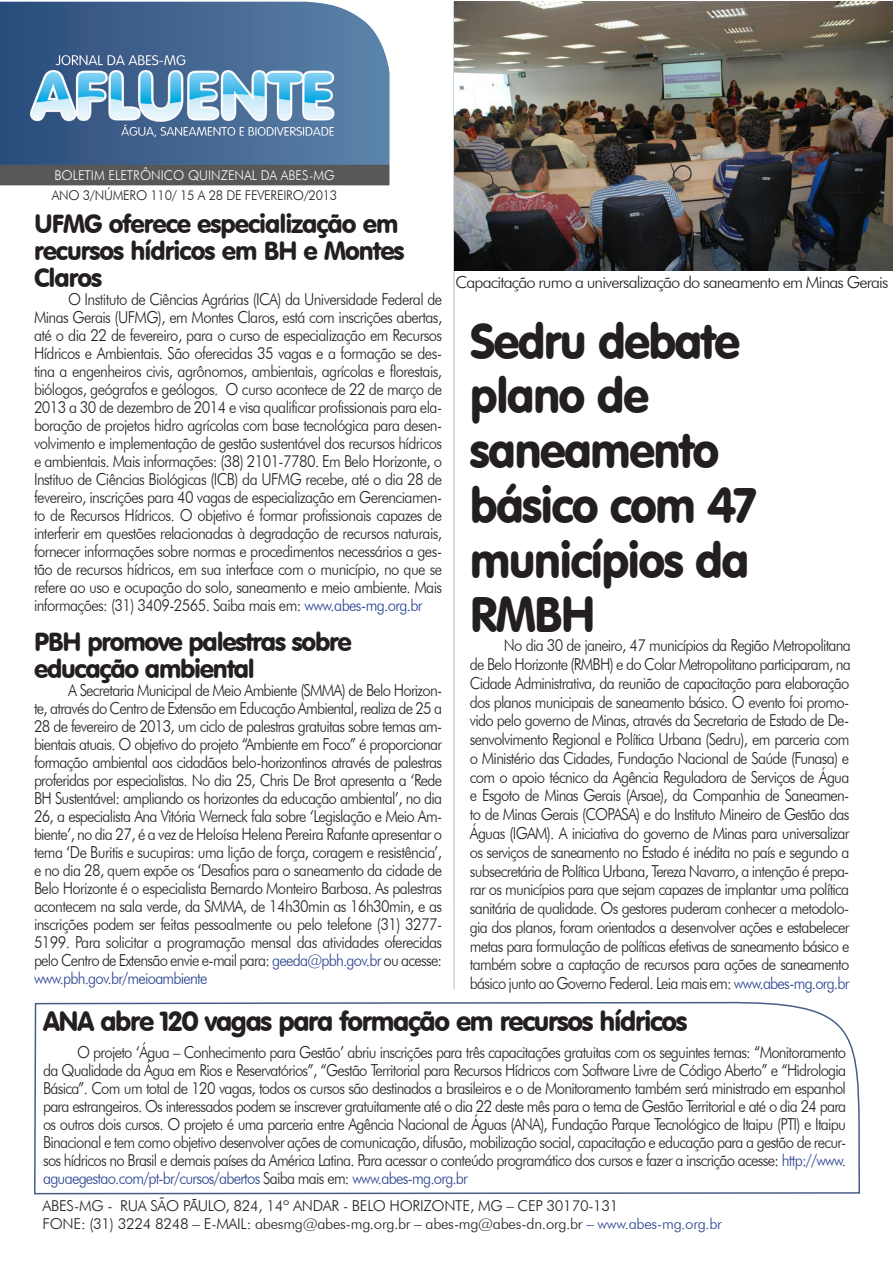
<style>
.page{position:relative;width:893px;height:1263px;background:#fff}
.page>*{position:absolute;margin:0;border:0;box-sizing:border-box;transform-origin:0 0}
.t1{font:48.75px/54.8px "VAG Rounded BT";letter-spacing:-.04em;color:#231f20;scale:.96 1}
.t2{font:27px "VAG Rounded BT";letter-spacing:-.05em;color:#231f20}
.t3{font:25.5px/27px "VAG Rounded BT";letter-spacing:-.04em;color:#231f20}
.t4{font:300 16.5px/18px "Futura BT";letter-spacing:-.05em;color:#231f20;text-align:justify;scale:.9 1}
.t5{font:300 16.5px "Futura BT";letter-spacing:-.05em;color:#231f20}
.t6{font:300 15px "Futura BT";letter-spacing:-.02em;color:#231f20}
.t7{font:300 13.5px "Futura BT";letter-spacing:-.02em;color:#231f20;scale:.95 1}
.t8{font:300 13.5px "Futura BT";color:#fff;scale:.95 1}
.s1{color:#253f8e}
</style>
<div class="page">
<img style="left:0;top:2px;width:389px;height:183px">
<hr style="left:453px;top:2px;width:2px;height:988px;background:#cacfe0">
<img style="left:455px;top:2px;width:438px;height:269px">
<svg style="left:34px;top:1001px;width:826px;height:194px"></svg>
<p class="t8" style="left:54px;top:166px;width:296px">BOLETIM ELETRÔNICO QUINZENAL DA ABES-MG</p>
<p class="t7" style="left:52px;top:187px;width:302px">ANO 3/NÚMERO 110/ 15 A 28 DE FEVEREIRO/2013</p>
<p class="t3" style="left:34px;top:210px;width:372px">UFMG oferece especialização em recursos hídricos em BH e Montes<br>Claros</p>
<p class="t4" style="left:34px;top:290px;width:455px;text-indent:34px">O Instituto de Ciências Agrárias (ICA) da Universidade Federal de Minas Gerais (UFMG), em Montes Claros, está com inscrições abertas, até o dia 22 de fevereiro, para o curso de especialização em Recursos Hídricos e Ambientais. São oferecidas 35 vagas e a formação se des&shy;tina a engenheiros civis, agrônomos, ambientais, agrícolas e florestais, biólogos, geógrafos e geólogos. O curso acontece de 22 de março de 2013 a 30 de dezembro de 2014 e visa qualificar profissionais para ela&shy;boração de projetos hidro agrícolas com base tecnológica para desen&shy;volvimento e implementação de gestão sustentável dos recursos hídricos e ambientais. Mais informações: (38) 2101-7780. Em Belo Horizonte, o Instituo de Ciências Biológicas (ICB) da UFMG recebe, até o dia 28 de fevereiro, inscrições para 40 vagas de especialização em Gerenciamen&shy;to de Recursos Hídricos. O objetivo é formar profissionais capazes de interferir em questões relacionadas à degradação de recursos naturais, fornecer informações sobre normas e procedimentos necessários a ges&shy;tão de recursos hídricos, em sua interface com o município, no que se refere ao uso e ocupação do solo, saneamento e meio ambiente. Mais informações: (31) 3409-2565. Saiba mais em: <span class="s1">www.abes-mg.org.br</span></p>
<p class="t3" style="left:34px;top:628px;width:319px">PBH promove palestras sobre educação ambiental</p>
<p class="t4" style="left:34px;top:681px;width:455px;text-indent:34px">A Secretaria Municipal de Meio Ambiente (SMMA) de Belo Horizon&shy;te, através do Centro de Extensão em Educação Ambiental, realiza de 25 a 28 de fevereiro de 2013, um ciclo de palestras gratuitas sobre temas am&shy;bientais atuais. O objetivo do projeto “Ambiente em Foco” é proporcionar formação ambiental aos cidadãos belo-horizontinos através de palestras proferidas por especialistas. No dia 25, Chris De Brot apresenta a ‘Rede BH Sustentável: ampliando os horizontes da educação ambiental’, no dia 26, a especialista Ana Vitória Werneck fala sobre ‘Legislação e Meio Am&shy;biente’, no dia 27, é a vez de Heloísa Helena Pereira Rafante apresentar o tema ‘De Buritis e sucupiras: uma lição de força, coragem e resistência’, e no dia 28, quem expõe os ‘Desafios para o saneamento da cidade de Belo Horizonte é o especialista Bernardo Monteiro Barbosa. As palestras acontecem na sala verde, da SMMA, de 14h30min as 16h30min, e as inscrições podem ser feitas pessoalmente ou pelo telefone (31) 3277- 5199. Para solicitar a programação mensal das atividades oferecidas pelo Centro de Extensão envie e-mail para: <span class="s1">geeda@pbh.gov.br</span> ou acesse: <span class="s1">www.pbh.gov.br/meioambiente</span></p>
<p class="t2" style="left:43px;top:1004px;width:646px">ANA abre 120 vagas para formação em recursos hídricos</p>
<p class="t4" style="left:43px;top:1042px;width:894px;text-indent:34px">O projeto ‘Água – Conhecimento para Gestão’ abriu inscrições para três capacitações gratuitas com os seguintes temas: “Monitoramento da Qualidade da Água em Rios e Reservatórios”, “Gestão Territorial para Recursos Hídricos com Software Livre de Código Aberto” e “Hidrologia Básica”. Com um total de 120 vagas, todos os cursos são destinados a brasileiros e o de Monitoramento também será ministrado em espanhol para estrangeiros. Os interessados podem se inscrever gratuitamente até o dia 22 deste mês para o tema de Gestão Territorial e até o dia 24 para os outros dois cursos. O projeto é uma parceria entre Agência Nacional de Águas (ANA), Fundação Parque Tecnológico de Itaipu (PTI) e Itaipu Binacional e tem como objetivo desenvolver ações de comunicação, difusão, mobilização social, capacitação e educação para a gestão de recur&shy;sos hídricos no Brasil e demais países da América Latina. Para acessar o conteúdo programático dos cursos e fazer a inscrição acesse: <span class="s1">http://www. aguaegestao.com/pt-br/cursos/abertos</span> Saiba mais em: <span class="s1">www.abes-mg.org.br</span></p>
<p class="t5" style="left:455px;top:272px;width:434px">Capacitação rumo a universalização do saneamento em Minas Gerais</p>
<p class="t1" style="left:470px;top:313px;width:300px">Sedru debate plano de saneamento básico com 47 municípios da<br>RMBH</p>
<p class="t4" style="left:470px;top:636px;width:425px;line-height:18.8px;text-indent:34px">No dia 30 de janeiro, 47 municípios da Região Metropolitana de Belo Horizonte (RMBH) e do Colar Metropolitano participaram, na Cidade Administrativa, da reunião de capacitação para elaboração dos planos municipais de saneamento básico. O evento foi promo&shy;vido pelo governo de Minas, através da Secretaria de Estado de De&shy;senvolvimento Regional e Política Urbana (Sedru), em parceria com o Ministério das Cidades, Fundação Nacional de Saúde (Funasa) e com o apoio técnico da Agência Reguladora de Serviços de Água e Esgoto de Minas Gerais (Arsae), da Companhia de Saneamen&shy;to de Minas Gerais (COPASA) e do Instituto Mineiro de Gestão das Águas (IGAM). A iniciativa do governo de Minas para universalizar os serviços de saneamento no Estado é inédita no país e segundo a subsecretária de Política Urbana, Tereza Navarro, a intenção é prepa&shy;rar os municípios para que sejam capazes de implantar uma política sanitária de qualidade. Os gestores puderam conhecer a metodolo&shy;gia dos planos, foram orientados a desenvolver ações e estabelecer metas para formulação de políticas efetivas de saneamento básico e também sobre a captação de recursos para ações de saneamento básico junto ao Governo Federal. Leia mais em: <span class="s1">www.abes-mg.org.br</span></p>
<p class="t6" style="left:43px;top:1196px;width:578px">ABES-MG - RUA SÃO PAULO, 824, 14º ANDAR - BELO HORIZONTE, MG – CEP 30170-131</p>
<p class="t6" style="left:43px;top:1214px;width:681px">FONE: (31) 3224 8248 – E-MAIL: abesmg@abes-mg.org.br – abes-mg@abes-dn.org.br <span class="s1">– www.abes-mg.org.br</span></p>
</div>
